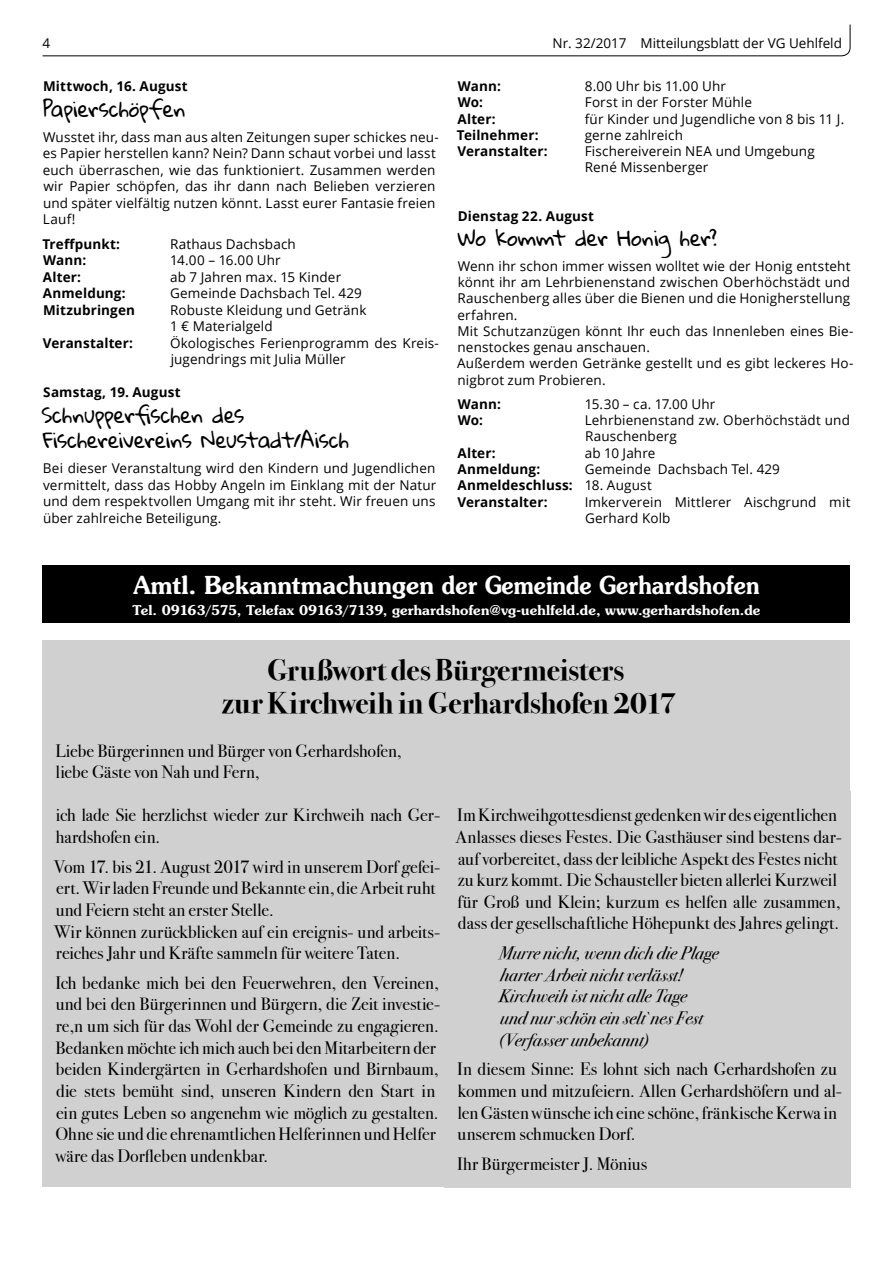
<style>
.page{position:relative;width:893px;height:1263px;background:#fff}
.page>*{position:absolute;margin:0;border:0;box-sizing:border-box;transform-origin:0 0}
.t1{font:700 30px/33px "Bodoni Svty Two ITCTT";color:#000;text-align:center}
.t2{font:600 24.75px "Souvenir";color:#fff;scale:.95 1}
.t3{font:21px/25.5px "Gloria Hallelujah";letter-spacing:-.005em;color:#000}
.t4{font:18px/21.6px "Bodoni Svty Two ITCTT";color:#000}
.t5{font:italic 18px/21.6px "Bodoni Svty Two ITCTT";color:#000}
.t6{font:13.5px/16.2px "Open Sans";letter-spacing:.01em;color:#000}
.t7{font:700 13.5px "Open Sans";letter-spacing:.01em;color:#000}
.t8{font:600 13.5px "Souvenir";letter-spacing:.005em;color:#fff}
.s1{font-weight:700}
</style>
<div class="page">
<svg style="left:42px;top:24px;width:809px;height:33px"></svg>
<div style="left:43px;top:565px;width:807px;height:58px;background:#000"></div>
<div style="left:43px;top:640px;width:807px;height:61px;background:#d0d0d0"></div>
<div style="left:43px;top:673px;width:807px;height:61px;background:#d0d0d0"></div>
<div style="left:43px;top:727px;width:807px;height:47px;background:#d0d0d0"></div>
<div style="left:43px;top:770px;width:807px;height:47px;background:#d0d0d0"></div>
<div style="left:43px;top:792px;width:406px;height:69px;background:#d0d0d0"></div>
<div style="left:43px;top:843px;width:406px;height:90px;background:#d0d0d0"></div>
<div style="left:43px;top:908px;width:406px;height:69px;background:#d0d0d0"></div>
<div style="left:43px;top:959px;width:406px;height:220px;background:#d0d0d0"></div>
<div style="left:43px;top:1143px;width:406px;height:44px;background:#d0d0d0"></div>
<div style="left:444px;top:792px;width:406px;height:155px;background:#d0d0d0"></div>
<div style="left:444px;top:929px;width:406px;height:48px;background:#d0d0d0"></div>
<div style="left:444px;top:972px;width:406px;height:48px;background:#d0d0d0"></div>
<div style="left:444px;top:1016px;width:406px;height:47px;background:#d0d0d0"></div>
<div style="left:444px;top:1046px;width:406px;height:112px;background:#d0d0d0"></div>
<div style="left:444px;top:1140px;width:406px;height:47px;background:#d0d0d0"></div>
<p class="t6" style="left:43px;top:34px;width:9px">4</p>
<p class="t6" style="left:552px;top:34px;width:291px">Nr. 32/2017 Mitteilungsblatt der VG Uehlfeld</p>
<p class="t7" style="left:43px;top:77px;width:146px">Mittwoch, 16. August</p>
<h3 class="t3" style="left:43px;top:97px;width:144px">Papierschöpfen</h3>
<p class="t6" style="left:43px;top:128px;width:398px">Wusstet ihr, dass man aus alten Zeitungen super schickes neu&shy;es Papier herstellen kann? Nein? Dann schaut vorbei und lasst euch überraschen, wie das funktioniert. Zusammen werden wir Papier schöpfen, das ihr dann nach Belieben verzieren und später vielfältig nutzen könnt. Lasst eurer Fantasie freien Lauf!</p>
<p class="t7" style="left:42px;top:234px;width:79px">Treffpunkt:</p>
<p class="t6" style="left:170px;top:236px;width:127px">Rathaus Dachsbach</p>
<p class="t7" style="left:43px;top:251px;width:45px">Wann:</p>
<p class="t6" style="left:170px;top:252px;width:112px">14.00 – 16.00 Uhr</p>
<p class="t7" style="left:43px;top:267px;width:40px">Alter:</p>
<p class="t6" style="left:170px;top:269px;width:173px">ab 7 Jahren max. 15 Kinder</p>
<p class="t7" style="left:43px;top:284px;width:84px">Anmeldung:</p>
<p class="t6" style="left:170px;top:285px;width:193px">Gemeinde Dachsbach Tel. 429</p>
<p class="t7" style="left:43px;top:300px;width:93px">Mitzubringen</p>
<p class="t6" style="left:170px;top:301px;width:198px">Robuste Kleidung und Getränk<br>1 € Materialgeld</p>
<p class="t7" style="left:43px;top:333px;width:92px">Veranstalter:</p>
<p class="t6" style="left:170px;top:334px;width:270px">Ökologisches Ferienprogramm des Kreis&shy;jugendrings mit Julia Müller</p>
<p class="t7" style="left:43px;top:383px;width:139px">Samstag, 19. August</p>
<h3 class="t3" style="left:42px;top:403px;width:309px">Schnupperfischen des<br>Fischereivereins Neustadt/Aisch</h3>
<p class="t6" style="left:43px;top:460px;width:395px;text-align:justify">Bei dieser Veranstaltung wird den Kindern und Jugendlichen vermittelt, dass das Hobby Angeln im Einklang mit der Natur und dem respektvollen Umgang mit ihr steht. Wir freuen uns über zahlreiche Beteiligung.</p>
<p class="t7" style="left:458px;top:77px;width:45px">Wann:</p>
<p class="t6" style="left:585px;top:78px;width:143px">8.00 Uhr bis 11.00 Uhr</p>
<p class="t7" style="left:458px;top:93px;width:27px">Wo:</p>
<p class="t6" style="left:585px;top:94px;width:169px">Forst in der Forster Mühle</p>
<p class="t7" style="left:457px;top:109px;width:40px">Alter:</p>
<p class="t6" style="left:585px;top:110px;width:261px">für Kinder und Jugendliche von 8 bis 11 J.</p>
<p class="t7" style="left:457px;top:125px;width:83px">Teilnehmer:</p>
<p class="t6" style="left:585px;top:127px;width:100px">gerne zahlreich</p>
<p class="t7" style="left:457px;top:142px;width:92px">Veranstalter:</p>
<p class="t6" style="left:585px;top:143px;width:232px">Fischereiverein NEA und Umgebung<br>René Missenberger</p>
<p class="t7" style="left:458px;top:207px;width:138px">Dienstag 22. August</p>
<h3 class="t3" style="left:458px;top:226px;width:261px">Wo kommt der Honig her?</h3>
<p class="t6" style="left:457px;top:257px;width:398px">Wenn ihr schon immer wissen wolltet wie der Honig entsteht könnt ihr am Lehrbienenstand zwischen Oberhöchstädt und Rauschenberg alles über die Bienen und die Honigherstellung erfahren.<br>Mit Schutzanzügen könnt Ihr euch das Innenleben eines Bie&shy;nenstockes genau anschauen.<br>Außerdem werden Getränke gestellt und es gibt leckeres Ho&shy;nigbrot zum Probieren.</p>
<p class="t7" style="left:458px;top:395px;width:45px">Wann:</p>
<p class="t6" style="left:585px;top:396px;width:132px">15.30 – ca. 17.00 Uhr</p>
<p class="t7" style="left:458px;top:411px;width:27px">Wo:</p>
<p class="t6" style="left:585px;top:412px;width:267px">Lehrbienenstand zw. Oberhöchstädt und<br>Rauschenberg</p>
<p class="t7" style="left:457px;top:443px;width:40px">Alter:</p>
<p class="t6" style="left:585px;top:444px;width:72px">ab 10 Jahre</p>
<p class="t7" style="left:457px;top:460px;width:84px">Anmeldung:</p>
<p class="t6" style="left:457px;top:461px;width:324px;text-indent:127px">Gemeinde Dachsbach Tel. 429<br><span class="s1">Anmeldeschluss:</span> 18. August<br><span class="s1">Veranstalter:</span></p>
<p class="t6" style="left:585px;top:493px;width:267px">Imkerverein Mittlerer Aischgrund mit<br>Gerhard Kolb</p>
<h2 class="t2" style="left:133px;top:573px;width:660px">Amtl. Bekanntmachungen der Gemeinde Gerhardshofen</h2>
<p class="t8" style="left:132px;top:603px;width:629px">Tel. 09163/575, Telefax 09163/7139, gerhardshofen@vg-uehlfeld.de, www.gerhardshofen.de</p>
<h1 class="t1" style="left:222px;top:654px;width:455px">Grußwort des Bürgermeisters<br>zur Kirchweih in Gerhardshofen 2017</h1>
<h3 class="t4" style="left:55px;top:740px;width:348px">Liebe Bürgerinnen und Bürger von Gerhardshofen, liebe Gäste von Nah und Fern,</h3>
<h3 class="t4" style="left:56px;top:805px;width:386px">ich lade Sie herzlichst wieder zur Kirchweih nach Ger&shy;hardshofen ein.</h3>
<p class="t4" style="left:54px;top:856px;width:387px">Vom 17. bis 21. August 2017 wird in unserem Dorf gefei&shy;ert. Wir laden Freunde und Bekannte ein, die Arbeit ruht und Feiern steht an erster Stelle.<br>Wir können zurückblicken auf ein ereignis- und arbeits&shy;reiches Jahr und Kräfte sammeln für weitere Taten.</p>
<p class="t4" style="left:55px;top:972px;width:386px">Ich bedanke mich bei den Feuerwehren, den Vereinen, und bei den Bürgerinnen und Bürgern, die Zeit investie&shy;re,n um sich für das Wohl der Gemeinde zu engagieren.<br>Bedanken möchte ich mich auch bei den Mitarbeitern der beiden Kindergärten in Gerhardshofen und Birnbaum, die stets bemüht sind, unseren Kindern den Start in ein gutes Leben so angenehm wie möglich zu gestalten.<br>Ohne sie und die ehrenamtlichen Helferinnen und Helfer wäre das Dorfleben undenkbar.</p>
<p class="t4" style="left:456px;top:805px;width:387px">Im Kirchweihgottesdienst gedenken wir des eigentlichen Anlasses dieses Festes. Die Gasthäuser sind bestens dar&shy;auf vorbereitet, dass der leibliche Aspekt des Festes nicht zu kurz kommt. Die Schausteller bieten allerlei Kurzweil für Groß und Klein; kurzum es helfen alle zusammen, dass der gesellschaftliche Höhepunkt des Jahres gelingt.</p>
<h3 class="t5" style="left:499px;top:942px;width:221px">Murre nicht, wenn dich die Plage harter Arbeit nicht verlässt!<br>Kirchweih ist nicht alle Tage<br>und nur schön ein selt`nes Fest (Verfasser unbekannt)</h3>
<h3 class="t4" style="left:457px;top:1058px;width:386px">In diesem Sinne: Es lohnt sich nach Gerhardshofen zu kommen und mitzufeiern. Allen Gerhardshöfern und al&shy;len Gästen wünsche ich eine schöne, fränkische Kerwa in unserem schmucken Dorf.</h3>
<h3 class="t4" style="left:457px;top:1153px;width:192px">Ihr Bürgermeister J. Mönius</h3>
</div>
